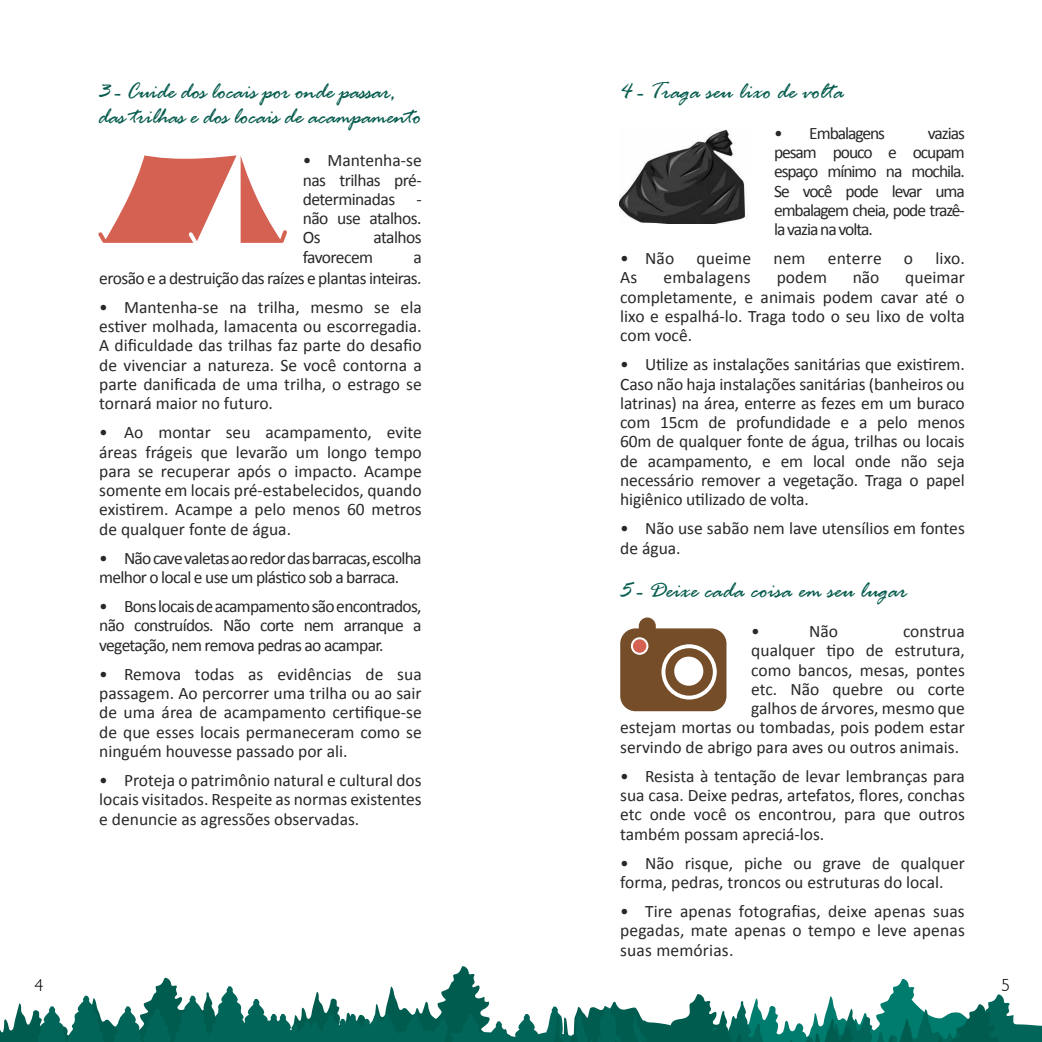
<style>
.page{position:relative;width:1042px;height:1042px;background:#fff}
.page>*{position:absolute;margin:0;border:0;box-sizing:border-box;transform-origin:0 0}
.t1{font:italic 24.5px/24.5px "Rage";letter-spacing:-.02em;color:#065c4e}
.t2{font:italic 24.5px "Rage";color:#065c4e}
.t3{font:17.5px/19.2px "Calibri";color:#292829;text-align:justify}
.t4{font:17.5px/19.2px "Calibri";letter-spacing:-.04em;color:#292829}
.t5{font:17.5px/21.2px "Calibri";letter-spacing:-.03em;color:#292829;text-align:right}
.t6{font:17.5px "Calibri";letter-spacing:-.06em;color:#292829}
.t7{font:17.5px "Calibri";letter-spacing:-.035em;color:#292829}
.t8{font:300 17.5px "Humanist 521 BT";color:#000101}
.t9{font:300 17.5px "Humanist 521 BT";color:#000}
</style>
<div class="page">
<svg style="left:0;top:966px;width:1042px;height:76px"></svg>
<svg style="left:98px;top:155px;width:189px;height:88px"></svg>
<img style="left:620px;top:130px;width:128px;height:93px">
<svg style="left:620px;top:617px;width:106px;height:94px"></svg>
<div style="left:633px;top:639px;width:13px;height:14px;background:#d46152;border-radius:50%"></div>
<h1 class="t1" style="left:98px;top:82px;width:324px">3 - Cuide dos locais por onde passar, das trilhas e dos locais de acampamento</h1>
<p class="t3" style="left:303px;top:151px;width:121px">• Mantenha-se nas trilhas pré&shy;determinadas - não use atalhos.<br>Os</p>
<p class="t5" style="left:373px;top:227px;width:50px">atalhos</p>
<p class="t7" style="left:303px;top:246px;width:72px">favorecem</p>
<p class="t5" style="left:99px;top:246px;width:324px">a<br>erosão e a destruição das raízes e plantas inteiras.</p>
<p class="t3" style="left:99px;top:297px;width:324px">• Mantenha-se na trilha, mesmo se ela estiver molhada, lamacenta ou escorregadia.<br>A dificuldade das trilhas faz parte do desafio de vivenciar a natureza. Se você contorna a parte danificada de uma trilha, o estrago se tornará maior no futuro.</p>
<p class="t3" style="left:99px;top:423px;width:324px">• Ao montar seu acampamento, evite áreas frágeis que levarão um longo tempo para se recuperar após o impacto. Acampe somente em locais pré-estabelecidos, quando existirem. Acampe a pelo menos 60 metros de qualquer fonte de água.</p>
<p class="t4" style="left:99px;top:548px;width:324px">• Não cave valetas ao redor das barracas, escolha melhor o local e use um plástico sob a barraca.</p>
<p class="t3" style="left:99px;top:597px;width:324px">• Bons locais de acampamento são encontrados, não construídos. Não corte nem arranque a vegetação, nem remova pedras ao acampar.</p>
<p class="t3" style="left:99px;top:664px;width:324px">• Remova todas as evidências de sua passagem. Ao percorrer uma trilha ou ao sair de uma área de acampamento certifique-se de que esses locais permaneceram como se ninguém houvesse passado por ali.</p>
<p class="t3" style="left:99px;top:771px;width:324px">• Proteja o patrimônio natural e cultural dos locais visitados. Respeite as normas existentes e denuncie as agressões observadas.</p>
<h1 class="t2" style="left:620px;top:79px;width:226px">4 - Traga seu lixo de volta</h1>
<p class="t6" style="left:774px;top:122px;width:113px">• Embalagens</p>
<p class="t3" style="left:774px;top:123px;width:192px;text-indent:154px">vazias pesam pouco e ocupam espaço mínimo na mochila.<br>Se você pode levar uma embalagem cheia, pode trazê&shy;la vazia na volta.</p>
<p class="t3" style="left:620px;top:249px;width:56px">• Não</p>
<p class="t3" style="left:696px;top:249px;width:56px">queime</p>
<p class="t3" style="left:773px;top:249px;width:34px">nem</p>
<p class="t3" style="left:828px;top:249px;width:55px">enterre</p>
<p class="t3" style="left:904px;top:249px;width:11px">o</p>
<p class="t3" style="left:935px;top:249px;width:31px">lixo.</p>
<p class="t3" style="left:620px;top:268px;width:19px">As</p>
<p class="t3" style="left:663px;top:268px;width:89px">embalagens</p>
<p class="t3" style="left:776px;top:268px;width:52px">podem</p>
<p class="t3" style="left:853px;top:268px;width:28px">não</p>
<p class="t3" style="left:620px;top:268px;width:346px;text-indent:285px">queimar completamente, e animais podem cavar até o lixo e espalhá-lo. Traga todo o seu lixo de volta com você.</p>
<p class="t3" style="left:620px;top:355px;width:346px">• Utilize as instalações sanitárias que existirem.<br>Caso não haja instalações sanitárias (banheiros ou latrinas) na área, enterre as fezes em um buraco com 15cm de profundidade e a pelo menos 60m de qualquer fonte de água, trilhas ou locais de acampamento, e em local onde não seja necessário remover a vegetação. Traga o papel higiênico utilizado de volta.</p>
<p class="t3" style="left:620px;top:519px;width:346px">• Não use sabão nem lave utensílios em fontes de água.</p>
<h1 class="t2" style="left:620px;top:577px;width:289px">5 - Deixe cada coisa em seu lugar</h1>
<p class="t3" style="left:751px;top:622px;width:10px">•</p>
<p class="t3" style="left:809px;top:622px;width:30px">Não</p>
<p class="t3" style="left:903px;top:622px;width:63px">construa</p>
<p class="t3" style="left:751px;top:641px;width:215px">qualquer tipo de estrutura,</p>
<p class="t3" style="left:751px;top:660px;width:215px">como bancos, mesas, pontes</p>
<p class="t3" style="left:751px;top:679px;width:215px">etc. Não quebre ou corte</p>
<p class="t3" style="left:751px;top:699px;width:215px">galhos de árvores, mesmo que</p>
<p class="t3" style="left:620px;top:718px;width:346px">estejam mortas ou tombadas, pois podem estar</p>
<p class="t3" style="left:620px;top:737px;width:340px">servindo de abrigo para aves ou outros animais.</p>
<p class="t3" style="left:620px;top:766px;width:346px">• Resista à tentação de levar lembranças para sua casa. Deixe pedras, artefatos, flores, conchas etc onde você os encontrou, para que outros também possam apreciá-los.</p>
<p class="t3" style="left:620px;top:853px;width:346px">• Não risque, piche ou grave de qualquer forma, pedras, troncos ou estruturas do local.</p>
<p class="t3" style="left:620px;top:902px;width:346px">• Tire apenas fotografias, deixe apenas suas pegadas, mate apenas o tempo e leve apenas suas memórias.</p>
<p class="t8" style="left:35px;top:974px;width:10px">4</p>
<p class="t9" style="left:1001px;top:974px;width:10px">5</p>
</div>
